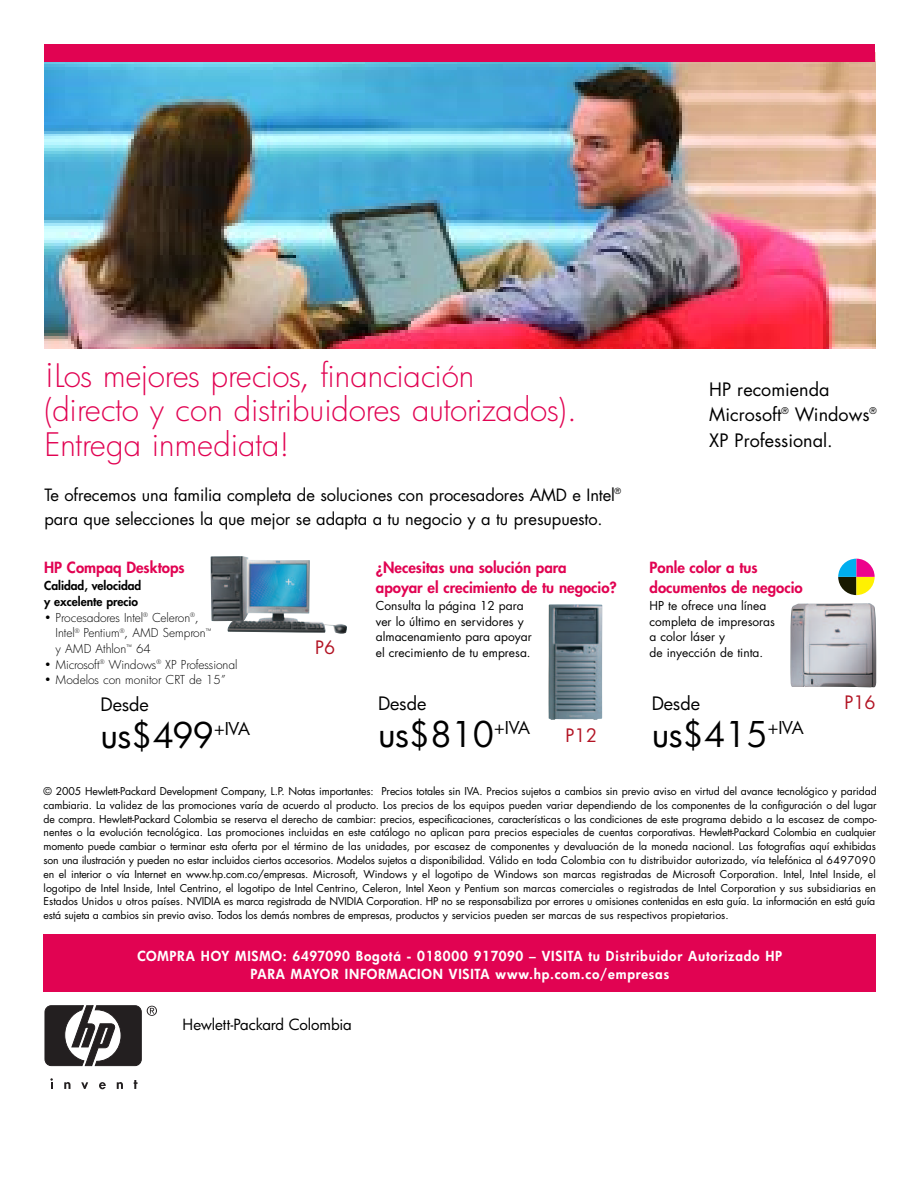
<style>
.page{position:relative;width:918px;height:1188px;background:#fff}
.page>*{position:absolute;margin:0;border:0;box-sizing:border-box;transform-origin:0 0}
.t1{font:34.5px "Futura";letter-spacing:-.01em;color:#000}
.t2{font:300 31.5px/34.5px "Futura";letter-spacing:-.01em;color:#e10352}
.t3{font:18px/25.7px "Futura LT";color:#000}
.t4{font:18px "Futura";color:#000}
.t5{font:18px "Futura";color:#b21323}
.t6{font:16.5px/24px "Futura LT";letter-spacing:-.005em;color:#000}
.t7{font:800 15px/20px "Futura LT";color:#e10352}
.t8{font:15px "Futura";letter-spacing:-.005em;color:#000}
.t9{font:800 13.5px/17.5px "Futura";letter-spacing:.06em;color:#fff;text-align:center}
.t10{font:12px/15.8px "Futura LT";color:#000}
.t11{font:300 12px/15.6px "Futura";letter-spacing:-.005em;color:#000}
.t12{font:800 12px/16px "Futura LT";color:#000}
.t13{font:10.5px/13.8px "Futura LT";letter-spacing:-.01em;color:#000}
</style>
<div class="page">
<div style="left:44px;top:934px;width:832px;height:58px;background:#e10352"></div>
<svg style="left:45px;top:1006px;width:96px;height:60px"></svg>
<svg style="left:81px;top:1082px;width:7px;height:7px"></svg>
<svg style="left:64px;top:1082px;width:6px;height:7px"></svg>
<svg style="left:117px;top:1082px;width:6px;height:7px"></svg>
<svg style="left:50px;top:1078px;width:3px;height:11px"></svg>
<svg style="left:99px;top:1082px;width:7px;height:7px"></svg>
<svg style="left:134px;top:1080px;width:4px;height:9px"></svg>
<svg style="left:147px;top:1006px;width:10px;height:10px"></svg>
<img style="left:44px;top:53px;width:832px;height:296px">
<img style="left:211px;top:556px;width:136px;height:78px">
<img style="left:548px;top:604px;width:54px;height:116px">
<img style="left:790px;top:603px;width:86px;height:84px">
<svg style="left:838px;top:559px;width:37px;height:36px"></svg>
<div style="left:44px;top:44px;width:831px;height:18px;background:#e10352"></div>
<h2 class="t2" style="left:44px;top:361px;width:534px">¡Los mejores precios, financiación (directo y con distribuidores autorizados).<br>Entrega inmediata!</h2>
<h3 class="t6" style="left:44px;top:484px;width:578px">Te ofrecemos una familia completa de soluciones con procesadores AMD e Intel<sup>® </sup>para que selecciones la que mejor se adapta a tu negocio y a tu presupuesto.</h3>
<h3 class="t7" style="left:44px;top:559px;width:142px">HP Compaq Desktops</h3>
<p class="t12" style="left:44px;top:579px;width:99px">Calidad, velocidad y excelente precio</p>
<p class="t11" style="left:56px;top:611px;width:157px;text-indent:-11px">• Procesadores Intel<sup>®</sup> Celeron<sup>®</sup>,<br>Intel<sup>®</sup> Pentium<sup>®</sup>, AMD Sempron<sup>™ </sup>y AMD Athlon<sup>™</sup> 64</p>
<p class="t11" style="left:44px;top:658px;width:195px">• Microsoft<sup>®</sup> Windows<sup>®</sup> XP Professional</p>
<p class="t11" style="left:44px;top:673px;width:183px">• Modelos con monitor CRT de 15”</p>
<h3 class="t4" style="left:101px;top:696px;width:50px">Desde</h3>
<h1 class="t1" style="left:101px;top:719px;width:151px">us$499<sup>+IVA</sup></h1>
<h3 class="t5" style="left:315px;top:639px;width:22px">P6</h3>
<h3 class="t7" style="left:376px;top:559px;width:243px">¿Necesitas una solución para apoyar el crecimiento de tu negocio?</h3>
<p class="t10" style="left:376px;top:599px;width:157px">Consulta la página 12 para ver lo último en servidores y almacenamiento para apoyar el crecimiento de tu empresa.</p>
<h3 class="t4" style="left:378px;top:695px;width:50px">Desde</h3>
<h1 class="t1" style="left:378px;top:718px;width:154px">us$810<sup>+IVA</sup></h1>
<h3 class="t5" style="left:566px;top:727px;width:33px">P12</h3>
<h3 class="t3" style="left:709px;top:378px;width:169px">HP recomienda<br>Microsoft<sup>®</sup> Windows<sup>®<br></sup>XP Professional.</h3>
<h3 class="t7" style="left:650px;top:559px;width:155px">Ponle color a tus documentos de negocio</h3>
<p class="t10" style="left:650px;top:599px;width:127px">HP te ofrece una línea completa de impresoras a color láser y<br>de inyección de tinta.</p>
<h3 class="t4" style="left:652px;top:695px;width:50px">Desde</h3>
<h1 class="t1" style="left:652px;top:718px;width:154px">us$415<sup>+IVA</sup></h1>
<h3 class="t5" style="left:844px;top:694px;width:33px">P16</h3>
<p class="t13" style="left:44px;top:785px;width:835px">© 2005 Hewlett-Packard Development Company, L.P. Notas importantes: Precios totales sin IVA. Precios sujetos a cambios sin previo aviso en virtud del avance tecnológico y paridad cambiaria. La validez de las promociones varía de acuerdo al producto. Los precios de los equipos pueden variar dependiendo de los componentes de la configuración o del lugar de compra. Hewlett-Packard Colombia se reserva el derecho de cambiar: precios, especificaciones, características o las condiciones de este programa debido a la escasez de compo&shy;nentes o la evolución tecnológica. Las promociones incluidas en este catálogo no aplican para precios especiales de cuentas corporativas. Hewlett-Packard Colombia en cualquier momento puede cambiar o terminar esta oferta por el término de las unidades, por escasez de componentes y devaluación de la moneda nacional. Las fotografías aquí exhibidas son una ilustración y pueden no estar incluidos ciertos accesorios. Modelos sujetos a disponibilidad. Válido en toda Colombia con tu distribuidor autorizado, vía telefónica al 6497090 en el interior o vía Internet en www.hp.com.co/empresas. Microsoft, Windows y el logotipo de Windows son marcas registradas de Microsoft Corporation. Intel, Intel Inside, el logotipo de Intel Inside, Intel Centrino, el logotipo de Intel Centrino, Celeron, Intel Xeon y Pentium son marcas comerciales o registradas de Intel Corporation y sus subsidiarias en Estados Unidos u otros países. NVIDIA es marca registrada de NVIDIA Corporation. HP no se responsabiliza por errores u omisiones contenidas en esta guía. La información en está guía está sujeta a cambios sin previo aviso. Todos los demás nombres de empresas, productos y servicios pueden ser marcas de sus respectivos propietarios.</p>
<p class="t9" style="left:137px;top:949px;width:647px">COMPRA HOY MISMO: 6497090 Bogotá - 018000 917090 – VISITA tu Distribuidor Autorizado HP<br>PARA MAYOR INFORMACION VISITA www.hp.com.co/empresas</p>
<h3 class="t8" style="left:183px;top:1018px;width:171px">Hewlett-Packard Colombia</h3>
</div>
